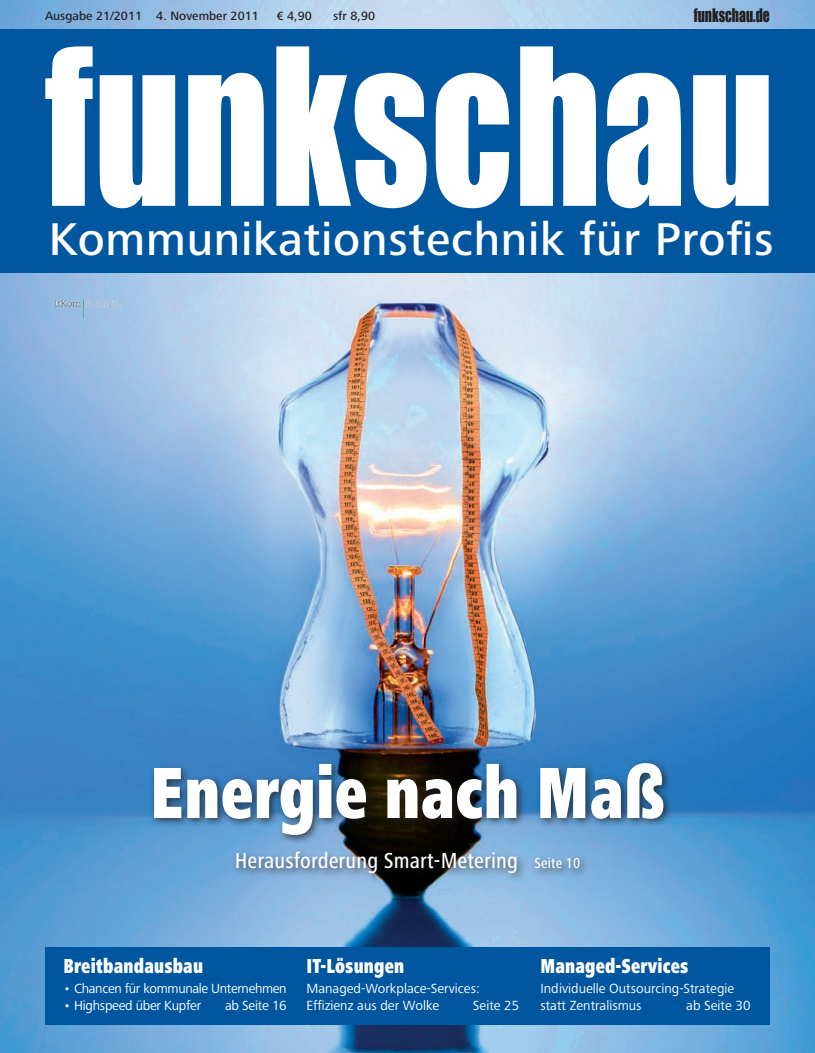
<style>
.page{position:relative;width:815px;height:1053px;background:#fff}
.page>*{position:absolute;margin:0;border:0;box-sizing:border-box;transform-origin:0 0}
.t1{font:201.5px "Impact";letter-spacing:.01em;color:#fff;scale:.82 1}
.t2{font:900 condensed 75px "Frutiger Next Pro";letter-spacing:.005em;color:#fff;scale:.83 1}
.t3{font:500 47.5px "Frutiger Next Pro";letter-spacing:.015em;color:#fff}
.t4{font:500 condensed 22.5px "Frutiger Next Pro";letter-spacing:.005em;color:#fff}
.t5{font:900 condensed 21px "Frutiger Next Pro";letter-spacing:.01em;color:#fff;scale:.83 1}
.t6{font:17.25px "Impact";color:#231f20;scale:.8 1}
.t7{font:13.75px/16.5px "Frutiger Next Pro";color:#fff}
.t8{font:13.75px "Frutiger Next Pro";letter-spacing:-.025em;color:#fff}
.t9{font:13.75px "Frutiger Next Pro";letter-spacing:-.02em;color:#fff}
.t10{font:500 12.5px "Frutiger Next Pro";color:#231f20}
.s1{font-size:15px}
</style>
<div class="page">
<img style="left:0;top:0;width:815px;height:1052px">
<div style="left:0;top:29px;width:815px;height:243px;background:#01579f"></div>
<div style="left:45px;top:946px;width:725px;height:78px;background:#01579f"></div>
<div style="left:149px;top:757px;width:524px;height:125px;background:#231f20;opacity:.75"></div>
<img style="left:55px;top:300px;width:63px;height:18px">
<p class="t10" style="left:45px;top:8px;width:215px">Ausgabe 21/2011 4. November 2011</p>
<p class="t10" style="left:277px;top:8px;width:37px">€ 4,90</p>
<p class="t10" style="left:333px;top:8px;width:44px">sfr 8,90</p>
<p class="t6" style="left:694px;top:1px;width:97px">funkschau.de</p>
<p class="t1" style="left:45px;top:-30px;width:891px">funkschau</p>
<p class="t3" style="left:49px;top:211px;width:726px">Kommunikationstechnik für Profis</p>
<p class="t2" style="left:150px;top:750px;width:622px">Energie nach Maß</p>
<p class="t4" style="left:235px;top:847px;width:347px">Herausforderung Smart-Metering <span class="s1">Seite 10</span></p>
<p class="t5" style="left:64px;top:954px;width:170px">Breitbandausbau</p>
<p class="t8" style="left:64px;top:980px;width:225px">• Chancen für kommunale Unternehmen</p>
<p class="t9" style="left:64px;top:997px;width:139px">• Highspeed über Kupfer</p>
<p class="t9" style="left:225px;top:997px;width:63px">ab Seite 16</p>
<p class="t5" style="left:306px;top:954px;width:119px">IT-Lösungen</p>
<p class="t7" style="left:306px;top:980px;width:175px">Managed-Workplace-Services:<br>Effizienz aus der Wolke</p>
<p class="t7" style="left:473px;top:997px;width:48px">Seite 25</p>
<p class="t5" style="left:540px;top:954px;width:180px">Managed-Services</p>
<p class="t7" style="left:540px;top:980px;width:195px">Individuelle Outsourcing-Strategie statt Zentralismus</p>
<p class="t7" style="left:686px;top:997px;width:66px">ab Seite 30</p>
</div>
